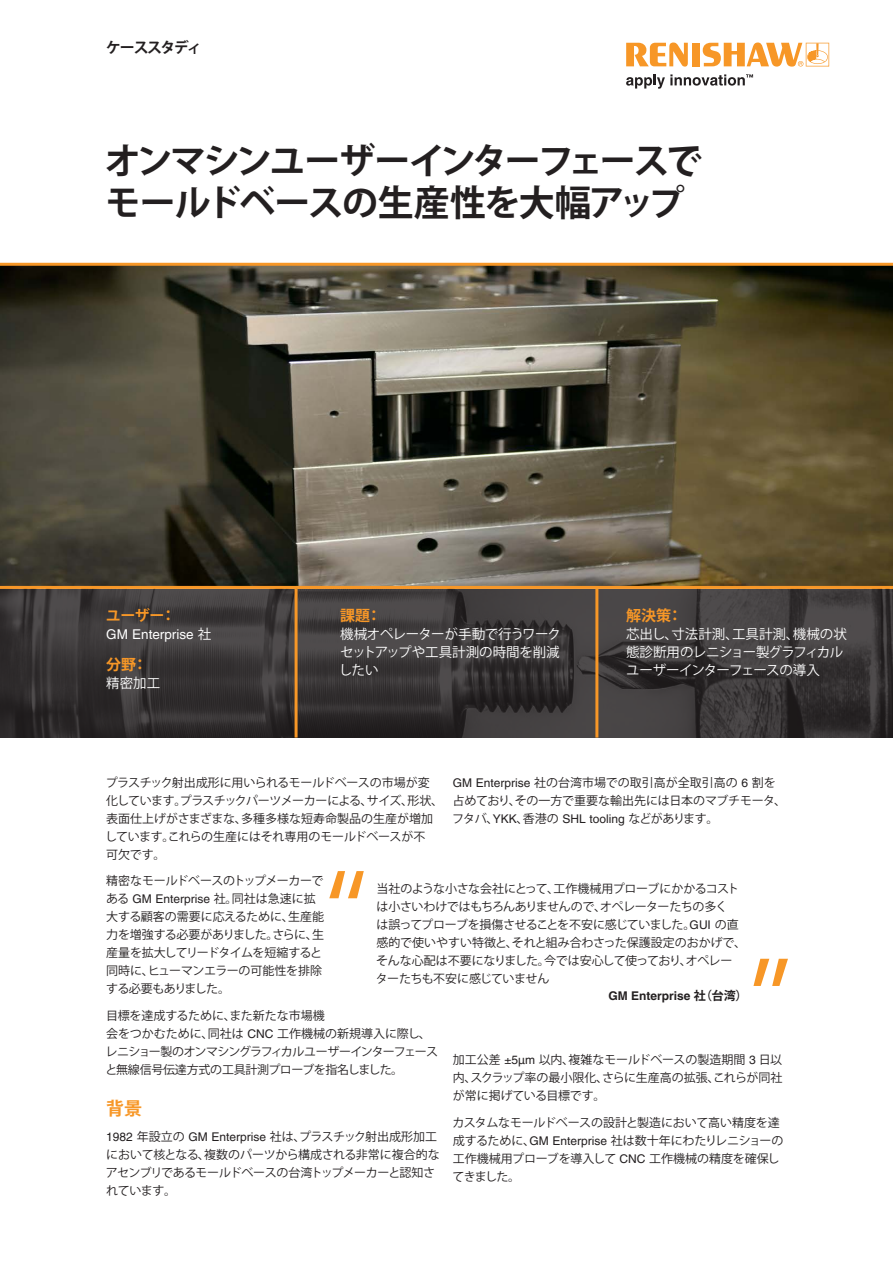
<style>
.page{position:relative;width:893px;height:1263px;background:#fff}
.page>*{position:absolute;margin:0;border:0;box-sizing:border-box;transform-origin:0 0}
.Case_study__Title_24{font:700 36px/42px "Koz Go Std";letter-spacing:-.06em;color:#231f20}
.Main_body_heading_te{font:700 18px "Koz Go Std";color:#f79727}
.Industry_box__Headin{font:700 15px "Koz Go Std";color:#f79727}
.Case_study__Front_pa{font:700 15px "Koz Go Std";letter-spacing:-.105em;color:#231f20}
.Industry_box__Main_t{font:13.5px/18px "Koz Go Std";letter-spacing:-.01em;color:#fff}
.Industry_box__Main_t-2{font:13.5px "Helvetica LT Pro";color:#fff}
.Main_body_text_8pt{font:12px/18px "Koz Go Std";letter-spacing:-.02em;color:#231f20}
.Main_body_text_8pt-2{font:12px/18px "Koz Go Std";color:#231f20}
.t1{font:700 12px "Helvetica LT Pro";color:#231f20}
.s1{font-family:"Koz Go Std"}
.s2{font-family:"Helvetica LT Pro"}
</style>
<div class="page">
<svg style="left:0;top:589px;width:893px;height:148px;background:#3b3738"></svg>
<hr style="left:295px;top:589px;width:3px;height:148px;background:#f79727">
<hr style="left:595px;top:589px;width:3px;height:148px;background:#f79727">
<svg style="left:626px;top:43px;width:62px;height:24px"></svg>
<div style="left:692px;top:43px;width:8px;height:23px;background:#f79727"></div>
<svg style="left:703px;top:43px;width:126px;height:24px"></svg>
<svg style="left:626px;top:74px;width:127px;height:15px"></svg>
<svg style="left:0;top:263px;width:893px;height:326px;background:#5b5340"></svg>
<svg style="left:329px;top:871px;width:35px;height:27px"></svg>
<svg style="left:753px;top:959px;width:35px;height:27px"></svg>
<p class="Case_study__Front_pa" style="left:106px;top:38px;width:97px">ケーススタディ</p>
<p class="Case_study__Title_24" style="left:105px;top:142px;width:599px">オンマシンユーザーインターフェースでモールドベースの生産性を大幅アップ</p>
<p class="Industry_box__Headin" style="left:106px;top:606px;width:71px">ユーザー：</p>
<p class="Industry_box__Main_t-2" style="left:106px;top:626px;width:107px">GM Enterprise <span class="s1">社</span></p>
<p class="Industry_box__Headin" style="left:106px;top:654px;width:43px">分野：</p>
<p class="Industry_box__Main_t" style="left:106px;top:674px;width:55px">精密加工</p>
<p class="Industry_box__Headin" style="left:340px;top:606px;width:43px">課題：</p>
<p class="Industry_box__Main_t" style="left:339px;top:625px;width:224px;text-align:justify">機械オペレーターが手動で行うワークセットアップや工具計測の時間を削減したい</p>
<p class="Industry_box__Headin" style="left:626px;top:606px;width:58px">解決策：</p>
<p class="Industry_box__Main_t" style="left:626px;top:625px;width:222px">芯出し、寸法計測、工具計測、機械の状態診断用のレニショー製グラフィカルユーザーインターフェースの導入</p>
<p class="Main_body_text_8pt" style="left:105px;top:774px;width:340px">プラスチック射出成形に用いられるモールドベースの市場が変化しています。プラスチックパーツメーカーによる、サイズ、形状、表面仕上げがさまざまな、多種多様な短寿命製品の生産が増加しています。これらの生産にはそれ専用のモールドベースが不<br>可欠です。</p>
<p class="Main_body_text_8pt" style="left:106px;top:872px;width:220px">精密なモールドベースのトップメーカーである <span class="s2">GM Enterprise</span> 社。同社は急速に拡大する顧客の需要に応えるために、生産能力を増強する必要がありました。さらに、生産量を拡大してリードタイムを短縮すると同時に、ヒューマンエラーの可能性を排除する必要もありました。</p>
<p class="Main_body_text_8pt" style="left:105px;top:1007px;width:334px">目標を達成するために、また新たな市場機<br>会をつかむために、同社は <span class="s2">CNC</span> 工作機械の新規導入に際し、レニショー製のオンマシングラフィカルユーザーインターフェースと無線信号伝達方式の工具計測プローブを指名しました。</p>
<p class="Main_body_heading_te" style="left:106px;top:1097px;width:37px">背景</p>
<p class="Main_body_text_8pt" style="left:106px;top:1128px;width:335px"><span class="s2">1982</span> 年設立の <span class="s2">GM Enterprise</span> 社は、プラスチック射出成形加工において核となる、複数のパーツから構成される非常に複合的なアセンブリであるモールドベースの台湾トップメーカーと認知されています。</p>
<p class="Main_body_text_8pt-2" style="left:452px;top:774px;width:335px"><span class="s2">GM Enterprise</span> 社の台湾市場での取引高が全取引高の <span class="s2">6</span> 割を占めており、その一方で重要な輸出先には日本のマブチモータ、フタバ、<span class="s2">YKK</span>、香港の <span class="s2">SHL tooling</span> などがあります。</p>
<p class="Main_body_text_8pt" style="left:376px;top:880px;width:372px">当社のような小さな会社にとって、工作機械用プローブにかかるコストは小さいわけではもちろんありませんので、オペレーターたちの多く<br>は誤ってプローブを損傷させることを不安に感じていました。<span class="s2">GUI</span> の直感的で使いやすい特徴と、それと組み合わさった保護設定のおかげで、そんな心配は不要になりました。今では安心して使っており、オペレーターたちも不安に感じていません</p>
<p class="t1" style="left:608px;top:989px;width:141px">GM Enterprise <span class="s1">社（台湾）</span></p>
<p class="Main_body_text_8pt" style="left:453px;top:1051px;width:331px;text-align:justify">加工公差 <span class="s2">±5µm</span> 以内、複雑なモールドベースの製造期間 <span class="s2">3</span> 日以内、スクラップ率の最小限化、さらに生産高の拡張、これらが同社が常に掲げている目標です。</p>
<p class="Main_body_text_8pt" style="left:452px;top:1114px;width:332px">カスタムなモールドベースの設計と製造において高い精度を達成するために、<span class="s2">GM Enterprise</span> 社は数十年にわたりレニショーの工作機械用プローブを導入して <span class="s2">CNC</span> 工作機械の精度を確保してきました。</p>
</div>
